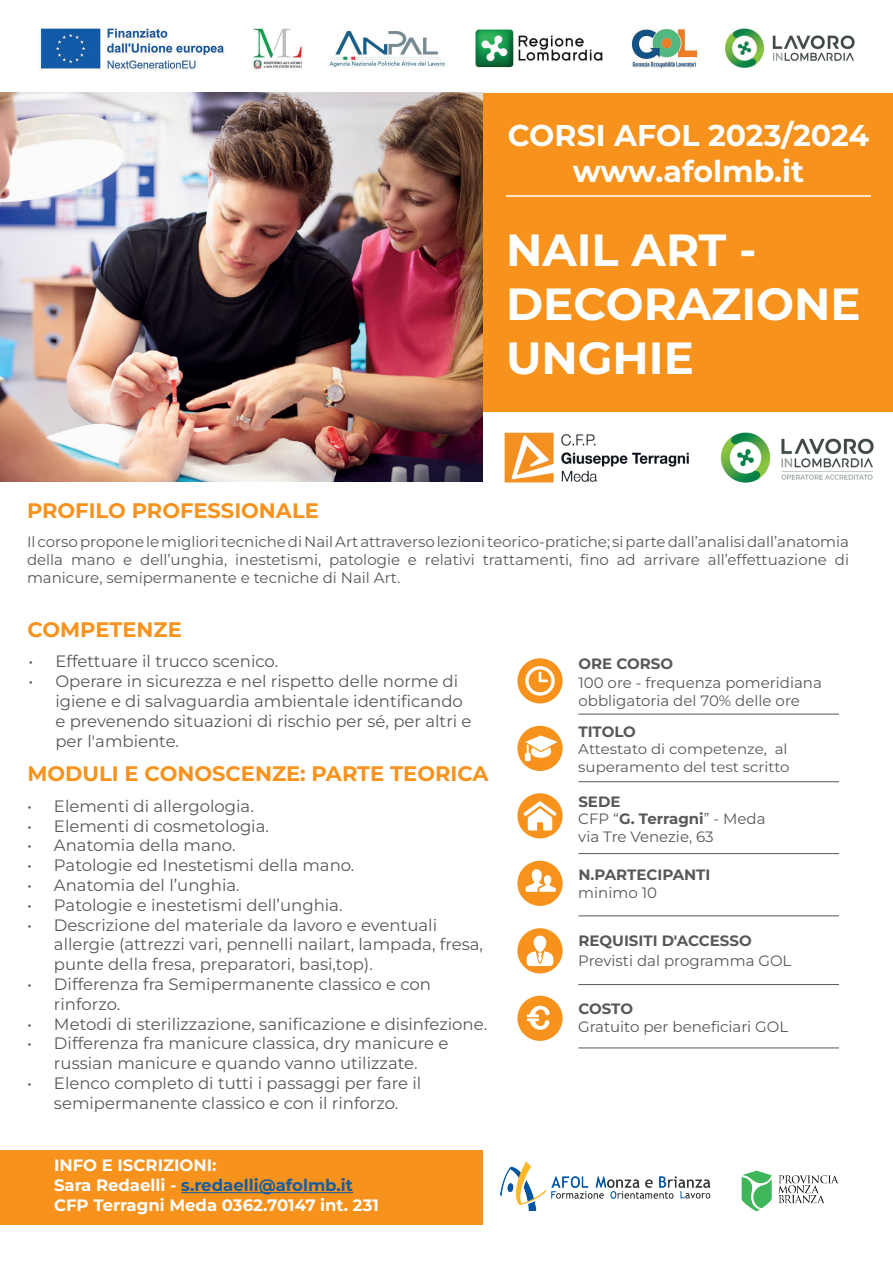
<style>
.page{position:relative;width:893px;height:1263px;background:#fff}
.page>*{position:absolute;margin:0;border:0;box-sizing:border-box;transform-origin:0 0}
.t1{font:700 45px/54px "Montserrat";color:#fff}
.t2{font:700 30px/36px "Montserrat";color:#fff;text-align:center}
.t3{font:700 21px "Montserrat";color:#f7931d}
.t4{font:16.5px/19.8px "Montserrat";color:#57585a}
.t5{font:700 16.5px/19.8px "Montserrat";color:#fff}
.t6{font:15px/18px "Montserrat";color:#57585a}
.t7{font:700 15px "Montserrat";color:#57585a}
.t8{font:14.25px/18px "Montserrat";color:#57585a;scale:1.05 1}
.s1{color:#175d9e}
.s2{font-weight:700}
</style>
<div class="page">
<div style="left:0;top:1151px;width:483px;height:74px;background:#f7931d"></div>
<div style="left:483px;top:93px;width:410px;height:319px;background:#f7931d"></div>
<hr style="left:181px;top:1192px;width:172px;height:1px;background:#175d9e">
<hr style="left:506px;top:195px;width:365px;height:2px;background:#fff">
<hr style="left:578px;top:714px;width:261px;height:1px;background:#57585a">
<hr style="left:578px;top:853px;width:261px;height:1px;background:#57585a">
<hr style="left:578px;top:984px;width:261px;height:1px;background:#57585a">
<hr style="left:578px;top:781px;width:261px;height:1px;background:#57585a">
<hr style="left:578px;top:915px;width:261px;height:1px;background:#57585a">
<hr style="left:578px;top:1047px;width:261px;height:1px;background:#57585a">
<div style="left:517px;top:658px;width:46px;height:45px;background:#f7931d;border-radius:50%"></div>
<svg style="left:525px;top:666px;width:30px;height:30px"></svg>
<div style="left:517px;top:726px;width:46px;height:45px;background:#f7931d;border-radius:50%"></div>
<svg style="left:525px;top:735px;width:33px;height:27px"></svg>
<div style="left:517px;top:793px;width:46px;height:45px;background:#f7931d;border-radius:50%"></div>
<svg style="left:522px;top:801px;width:36px;height:29px"></svg>
<div style="left:517px;top:861px;width:46px;height:45px;background:#f7931d;border-radius:50%"></div>
<svg style="left:526px;top:869px;width:30px;height:23px"></svg>
<div style="left:517px;top:928px;width:46px;height:45px;background:#f7931d;border-radius:50%"></div>
<svg style="left:527px;top:935px;width:26px;height:31px"></svg>
<div style="left:517px;top:996px;width:46px;height:45px;background:#f7931d;border-radius:50%"></div>
<svg style="left:527px;top:1006px;width:23px;height:24px"></svg>
<img style="left:500px;top:1161px;width:339px;height:49px">
<img style="left:0;top:28px;width:855px;height:65px">
<img style="left:504px;top:432px;width:370px;height:50px">
<img style="left:0;top:93px;width:483px;height:388px">
<h2 class="t2" style="left:508px;top:117px;width:363px">CORSI AFOL 2023/2024 www.afolmb.it</h2>
<p class="t3" style="left:27px;top:497px;width:293px">PROFILO PROFESSIONALE</p>
<h1 class="t1" style="left:506px;top:222px;width:356px">NAIL ART -<br>DECORAZIONE<br>UNGHIE</h1>
<p class="t6" style="left:27px;top:532px;width:823px;text-align:justify">Il corso propone le migliori tecniche di Nail Art attraverso lezioni teorico-pratiche; si parte dall’analisi dall’anatomia della mano e dell’unghia, inestetismi, patologie e relativi trattamenti, fino ad arrivare all’effettuazione di manicure, semipermanente e tecniche di Nail Art.</p>
<p class="t3" style="left:27px;top:616px;width:156px">COMPETENZE</p>
<p class="t4" style="left:28px;top:651px;width:251px">• Effettuare il trucco scenico.</p>
<p class="t4" style="left:55px;top:671px;width:418px;text-indent:-27px">• Operare in sicurezza e nel rispetto delle norme di igiene e di salvaguardia ambientale identificando e prevenendo situazioni di rischio per sé, per altri e per l'ambiente.</p>
<p class="t3" style="left:27px;top:760px;width:463px">MODULI E CONOSCENZE: PARTE TEORICA</p>
<p class="t4" style="left:27px;top:795px;width:228px">• Elementi di allergologia.</p>
<p class="t4" style="left:27px;top:815px;width:243px">• Elementi di cosmetologia.</p>
<p class="t4" style="left:27px;top:835px;width:210px">• Anatomia della mano.</p>
<p class="t4" style="left:27px;top:855px;width:329px">• Patologie ed Inestetismi della mano.</p>
<p class="t4" style="left:27px;top:875px;width:214px">• Anatomia del l’unghia.</p>
<p class="t4" style="left:27px;top:894px;width:317px">• Patologie e inestetismi dell’unghia.</p>
<p class="t4" style="left:54px;top:914px;width:431px;text-indent:-27px">• Descrizione del materiale da lavoro e eventuali allergie (attrezzi vari, pennelli nailart, lampada, fresa, punte della fresa, preparatori, basi,top).</p>
<p class="t4" style="left:54px;top:974px;width:379px;text-indent:-27px">• Differenza fra Semipermanente classico e con rinforzo.</p>
<p class="t4" style="left:27px;top:1013px;width:462px">• Metodi di sterilizzazione, sanificazione e disinfezione.</p>
<p class="t4" style="left:27px;top:1033px;width:423px;text-align:center">• Differenza fra manicure classica, dry manicure e russian manicure e quando vanno utilizzate.</p>
<p class="t4" style="left:27px;top:1073px;width:396px;text-align:center">• Elenco completo di tutti i passaggi per fare il semipermanente classico e con il rinforzo.</p>
<p class="t5" style="left:54px;top:1155px;width:326px">INFO E ISCRIZIONI:<br>Sara Redaelli - <span class="s1">s.redaelli@afolmb.it<br></span>CFP Terragni Meda 0362.70147 int. 231</p>
<p class="t7" style="left:578px;top:654px;width:96px">ORE CORSO</p>
<p class="t6" style="left:578px;top:673px;width:245px">100 ore - frequenza pomeridiana obbligatoria del 70% delle ore</p>
<p class="t8" style="left:578px;top:740px;width:203px">Attestato di competenze, al superamento del test scritto</p>
<p class="t6" style="left:578px;top:810px;width:189px">CFP “<span class="s2">G. Terragni</span>” - Meda via Tre Venezie, 63</p>
<p class="t7" style="left:578px;top:722px;width:59px">TITOLO</p>
<p class="t7" style="left:578px;top:791px;width:44px">SEDE</p>
<p class="t7" style="left:578px;top:865px;width:134px">N.PARTECIPANTI</p>
<p class="t6" style="left:578px;top:883px;width:80px">minimo 10</p>
<p class="t7" style="left:578px;top:930px;width:175px">REQUISITI D'ACCESSO</p>
<p class="t6" style="left:578px;top:951px;width:215px">Previsti dal programma GOL</p>
<p class="t7" style="left:578px;top:998px;width:56px">COSTO</p>
<p class="t6" style="left:578px;top:1017px;width:211px">Gratuito per beneficiari GOL</p>
</div>
